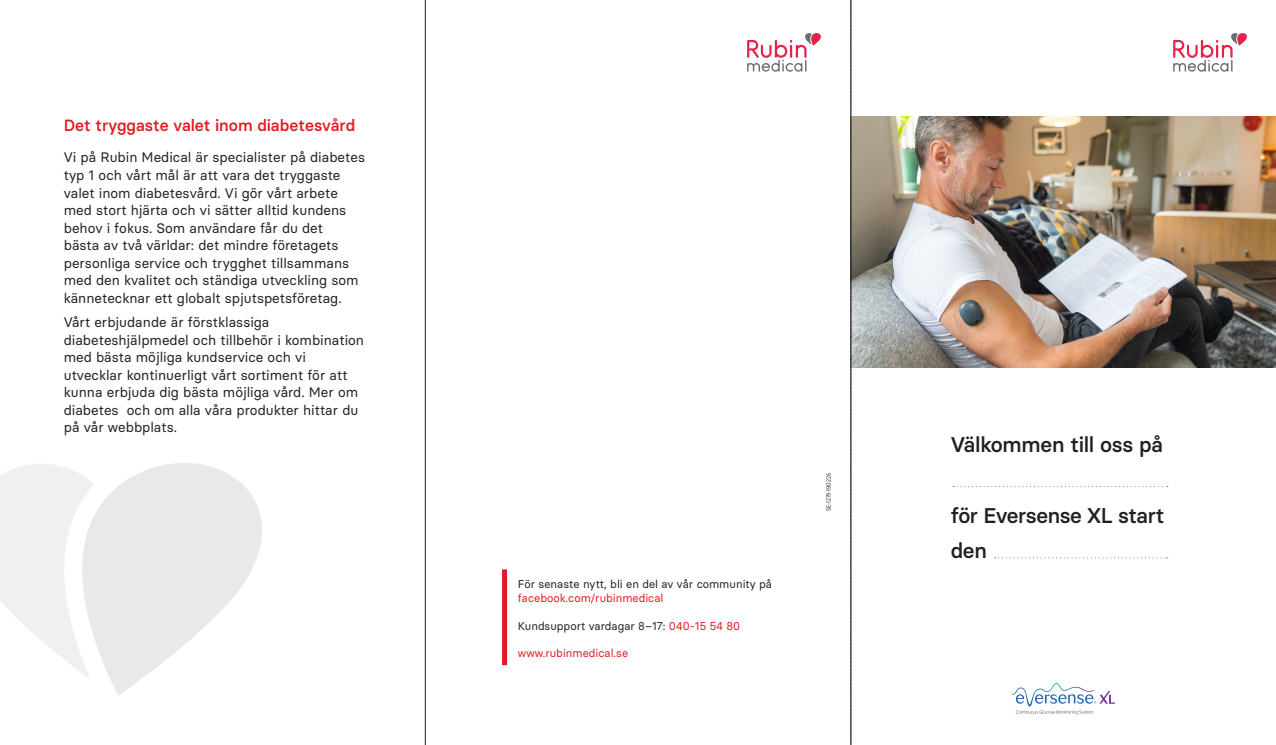
<style>
.page{position:relative;width:1276px;height:745px;background:#fff}
.page>*{position:absolute;margin:0;border:0;box-sizing:border-box;transform-origin:0 0}
.t1{font:500 21.25px "Basier Circle";letter-spacing:-.02em;color:#231f20}
.NY_Mellis{font:500 16.25px "Basier Circle";color:#e21a21}
.t2{font:13.75px/17.5px "Basier Circle";color:#231f20}
.t3{font:11.25px "Basier Circle";color:#231f20}
.t4{font:11.25px "Basier Circle";color:#e21a21}
.t5{font:6.25px "Gotham Narrow";color:#231f20;scale:.9 1}
.s1{color:#e21a21}
</style>
<div class="page">
<svg style="left:0;top:464px;width:52px;height:185px"></svg>
<svg style="left:52px;top:463px;width:210px;height:232px;fill:#e9e9e9"></svg>
<img style="left:851px;top:116px;width:425px;height:251px">
<svg style="left:1173px;top:33px;width:74px;height:39px"></svg>
<svg style="left:747px;top:33px;width:74px;height:39px"></svg>
<svg style="left:1011px;top:683px;width:104px;height:31px"></svg>
<svg style="left:953px;top:485px;width:214px;height:2px"></svg>
<svg style="left:995px;top:557px;width:172px;height:1px"></svg>
<div style="left:502px;top:569px;width:5px;height:95px;background:#e21a21"></div>
<hr style="left:425px;top:0;width:1px;height:744px;background:#231f20">
<hr style="left:850px;top:0;width:1px;height:744px;background:#231f20">
<p class="NY_Mellis" style="left:64px;top:115px;width:293px">Det tryggaste valet inom diabetesvård</p>
<p class="t2" style="left:64px;top:148px;width:303px">Vi på Rubin Medical är specialister på diabetes typ 1 och vårt mål är att vara det tryggaste valet inom diabetesvård. Vi gör vårt arbete med stort hjärta och vi sätter alltid kundens behov i fokus. Som användare får du det<br>bästa av två världar: det mindre företagets personliga service och trygghet tillsammans med den kvalitet och ständiga utveckling som kännetecknar ett globalt spjutspetsföretag.</p>
<p class="t2" style="left:64px;top:313px;width:302px">Vårt erbjudande är förstklassiga diabeteshjälpmedel och tillbehör i kombination med bästa möjliga kundservice och vi utvecklar kontinuerligt vårt sortiment för att kunna erbjuda dig bästa möjliga vård. Mer om diabetes och om alla våra produkter hittar du på vår webbplats.</p>
<p class="t3" style="left:518px;top:576px;width:255px">För senaste nytt, bli en del av vår community på</p>
<p class="t4" style="left:518px;top:590px;width:147px">facebook.com/rubinmedical</p>
<p class="t3" style="left:518px;top:618px;width:224px">Kundsupport vardagar 8–17: <span class="s1">040-15 54 80</span></p>
<p class="t4" style="left:518px;top:645px;width:112px">www.rubinmedical.se</p>
<p class="t5" style="left:825px;top:511px;width:44px;rotate:-90deg">SE-1279-190226</p>
<p class="t1" style="left:950px;top:430px;width:214px">Välkommen till oss på</p>
<p class="t1" style="left:950px;top:501px;width:215px">för Eversense XL start</p>
<p class="t1" style="left:950px;top:537px;width:38px">den</p>
</div>
